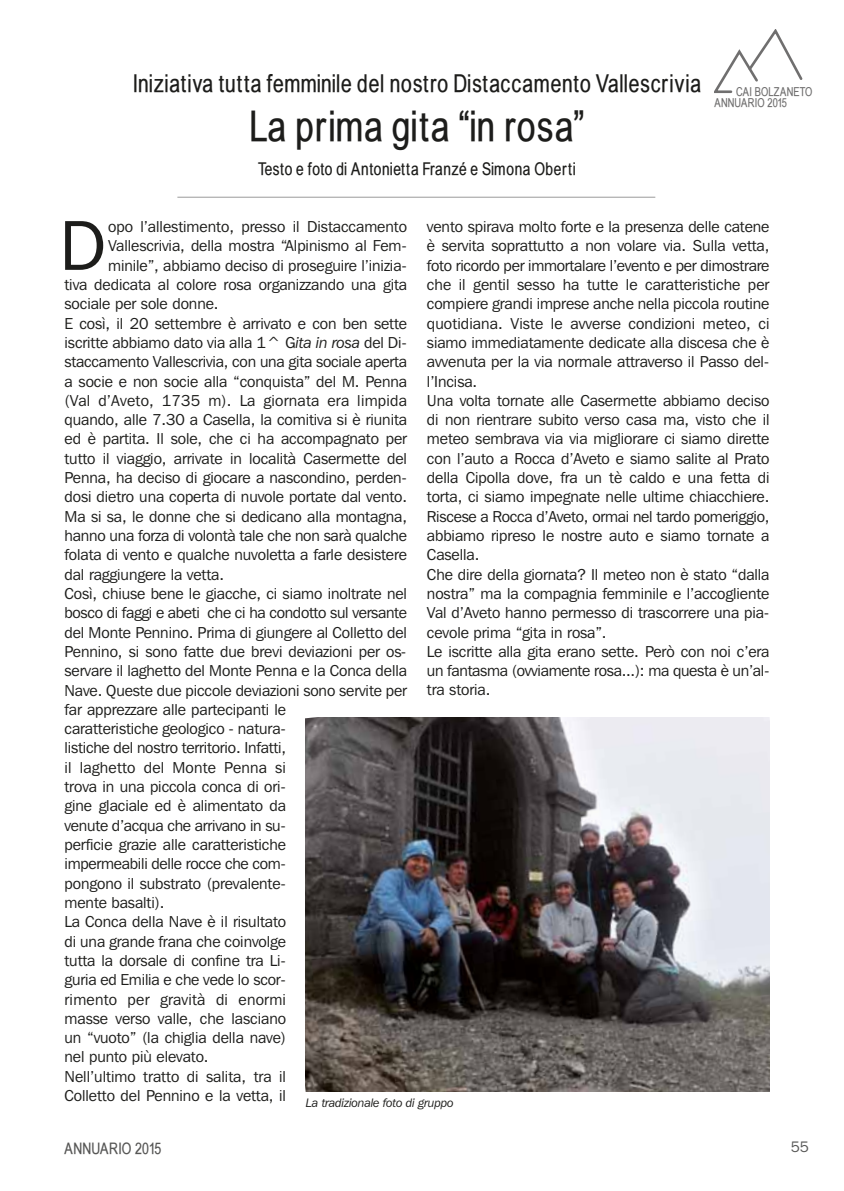
<style>
.page{position:relative;width:844px;height:1191px;background:#fff}
.page>*{position:absolute;margin:0;border:0;box-sizing:border-box;transform-origin:0 0}
.t1{font:70.17px "Franklin Gothic IT Cby BT";color:#1d1d1b}
.t2{font:42px "Babel Sans";letter-spacing:.035em;color:#1d1d1b}
.t3{font:24.5px "Babel Sans";letter-spacing:.035em;color:#1d1d1b}
.t4{font:17.5px "Babel Sans";letter-spacing:.035em;color:#1d1d1b}
.t5{font:15.75px/19.2px "Franklin Gothic IT Cby BT";letter-spacing:-.005em;color:#1d1d1b}
.t6{font:15.75px "Franklin Gothic IT Cby BT";letter-spacing:.015em;color:#1d1d1b}
.t7{font:15.75px "Babel Sans";color:#575756}
.t8{font:15.75px "Franklin Gothic";color:#575756}
.t9{font:italic 12.25px "Franklin Gothic IT Cby BT";letter-spacing:-.015em;color:#1d1d1b}
.t10{font:12.25px/11.4px "Babel Sans";color:#706f6f;scale:.96 1}
.s1{font-style:italic}
</style>
<div class="page">
<svg style="left:714px;top:30px;width:88px;height:63px"></svg>
<hr style="left:177px;top:197px;width:478px;height:1px;background:#b2b2b2">
<img style="left:306px;top:718px;width:463px;height:374px">
<h3 class="t3" style="left:133px;top:74px;width:569px">Iniziativa tutta femminile del nostro Distaccamento Vallescrivia</h3>
<h2 class="t2" style="left:249px;top:111px;width:336px">La prima gita “in rosa”</h2>
<p class="t4" style="left:258px;top:162px;width:319px">Testo e foto di Antonietta Franzé e Simona Oberti</p>
<p class="t10" style="left:714px;top:87px;width:103px;text-indent:22px">CAI BOLZANETO<br>ANNUARIO 2015</p>
<p class="t5" style="left:427px;top:218px;width:344px">vento spirava molto forte e la presenza delle catene è servita soprattutto a non volare via. Sulla vetta, foto ricordo per immortalare l’evento e per dimostrare che il gentil sesso ha tutte le caratteristiche per compiere grandi imprese anche nella piccola routine quotidiana. Viste le avverse condizioni meteo, ci siamo immediatamente dedicate alla discesa che è avvenuta per la via normale attraverso il Passo del&shy;l’Incisa.<br>Una volta tornate alle Casermette abbiamo deciso di non rientrare subito verso casa ma, visto che il meteo sembrava via via migliorare ci siamo dirette con l’auto a Rocca d’Aveto e siamo salite al Prato della Cipolla dove, fra un tè caldo e una fetta di torta, ci siamo impegnate nelle ultime chiacchiere.<br>Riscese a Rocca d’Aveto, ormai nel tardo pomeriggio, abbiamo ripreso le nostre auto e siamo tornate a Casella.<br>Che dire della giornata? Il meteo non è stato “dalla nostra” ma la compagnia femminile e l’accogliente Val d’Aveto hanno permesso di trascorrere una pia&shy;cevole prima “gita in rosa”.<br>Le iscritte alla gita erano sette. Però con noi c’era un fantasma (ovviamente rosa...): ma questa è un’al&shy;tra storia.</p>
<p class="t5" style="left:108px;top:218px;width:300px">opo l’allestimento, presso il Distaccamento</p>
<p class="t5" style="left:108px;top:238px;width:300px">Vallescrivia, della mostra “Alpinismo al Fem-</p>
<p class="t5" style="left:108px;top:257px;width:300px">minile”, abbiamo deciso di proseguire l’inizia-</p>
<p class="t5" style="left:64px;top:276px;width:344px">tiva dedicata al colore rosa organizzando una gita</p>
<p class="t5" style="left:64px;top:296px;width:155px">sociale per sole donne.</p>
<p class="t5" style="left:64px;top:315px;width:344px">E così, il 20 settembre è arrivato e con ben sette</p>
<p class="t5" style="left:64px;top:334px;width:344px">iscritte abbiamo dato via alla 1^ G<span class="s1">ita in rosa</span> del Di-</p>
<p class="t5" style="left:64px;top:354px;width:344px">staccamento Vallescrivia, con una gita sociale aperta</p>
<p class="t5" style="left:64px;top:373px;width:344px">a socie e non socie alla “conquista” del M. Penna</p>
<p class="t6" style="left:64px;top:395px;width:344px">(Val d’Aveto, 1735 m). La giornata era limpida</p>
<p class="t5" style="left:64px;top:411px;width:344px">quando, alle 7.30 a Casella, la comitiva si è riunita</p>
<p class="t5" style="left:64px;top:431px;width:344px">ed è partita. Il sole, che ci ha accompagnato per</p>
<p class="t5" style="left:64px;top:450px;width:344px">tutto il viaggio, arrivate in località Casermette del</p>
<p class="t5" style="left:64px;top:469px;width:344px">Penna, ha deciso di giocare a nascondino, perden-</p>
<p class="t5" style="left:64px;top:489px;width:344px">dosi dietro una coperta di nuvole portate dal vento.</p>
<p class="t5" style="left:64px;top:508px;width:344px">Ma si sa, le donne che si dedicano alla montagna,</p>
<p class="t5" style="left:64px;top:527px;width:344px">hanno una forza di volontà tale che non sarà qualche</p>
<p class="t5" style="left:64px;top:547px;width:344px">folata di vento e qualche nuvoletta a farle desistere</p>
<p class="t5" style="left:64px;top:566px;width:161px">dal raggiungere la vetta.</p>
<p class="t5" style="left:64px;top:585px;width:344px">Così, chiuse bene le giacche, ci siamo inoltrate nel</p>
<p class="t5" style="left:64px;top:604px;width:344px">bosco di faggi e abeti che ci ha condotto sul versante</p>
<p class="t5" style="left:64px;top:624px;width:344px">del Monte Pennino. Prima di giungere al Colletto del</p>
<p class="t5" style="left:64px;top:643px;width:343px">Pennino, si sono fatte due brevi deviazioni per os-</p>
<p class="t5" style="left:64px;top:662px;width:344px">servare il laghetto del Monte Penna e la Conca della</p>
<p class="t5" style="left:64px;top:682px;width:344px">Nave. Queste due piccole deviazioni sono servite per</p>
<p class="t5" style="left:64px;top:701px;width:223px">far apprezzare alle partecipanti le</p>
<p class="t5" style="left:64px;top:720px;width:223px">caratteristiche geologico - natura-</p>
<p class="t5" style="left:64px;top:740px;width:223px">listiche del nostro territorio. Infatti,</p>
<p class="t6" style="left:64px;top:762px;width:223px">il laghetto del Monte Penna si</p>
<p class="t5" style="left:64px;top:778px;width:223px">trova in una piccola conca di ori-</p>
<p class="t5" style="left:64px;top:798px;width:223px">gine glaciale ed è alimentato da</p>
<p class="t5" style="left:64px;top:817px;width:223px">venute d’acqua che arrivano in su-</p>
<p class="t5" style="left:64px;top:836px;width:223px">perficie grazie alle caratteristiche</p>
<p class="t5" style="left:64px;top:855px;width:223px">impermeabili delle rocce che com-</p>
<p class="t5" style="left:64px;top:875px;width:223px">pongono il substrato (prevalente-</p>
<p class="t5" style="left:64px;top:894px;width:101px">mente basalti).</p>
<p class="t5" style="left:64px;top:913px;width:223px">La Conca della Nave è il risultato</p>
<p class="t5" style="left:64px;top:933px;width:223px">di una grande frana che coinvolge</p>
<p class="t5" style="left:64px;top:952px;width:223px">tutta la dorsale di confine tra Li-</p>
<p class="t5" style="left:64px;top:971px;width:223px">guria ed Emilia e che vede lo scor-</p>
<p class="t6" style="left:64px;top:993px;width:223px">rimento per gravità di enormi</p>
<p class="t5" style="left:64px;top:1010px;width:223px">masse verso valle, che lasciano</p>
<p class="t5" style="left:64px;top:1029px;width:223px">un “vuoto” (la chiglia della nave)</p>
<p class="t5" style="left:64px;top:1048px;width:145px">nel punto più elevato.</p>
<p class="t5" style="left:64px;top:1068px;width:223px">Nell’ultimo tratto di salita, tra il</p>
<p class="t5" style="left:64px;top:1087px;width:223px">Colletto del Pennino e la vetta, il</p>
<h1 class="t1" style="left:60px;top:221px;width:48px">D</h1>
<p class="t9" style="left:306px;top:1098px;width:149px">La tradizionale foto di gruppo</p>
<p class="t7" style="left:64px;top:1142px;width:98px">ANNUARIO 2015</p>
<p class="t8" style="left:790px;top:1141px;width:20px">55</p>
</div>
